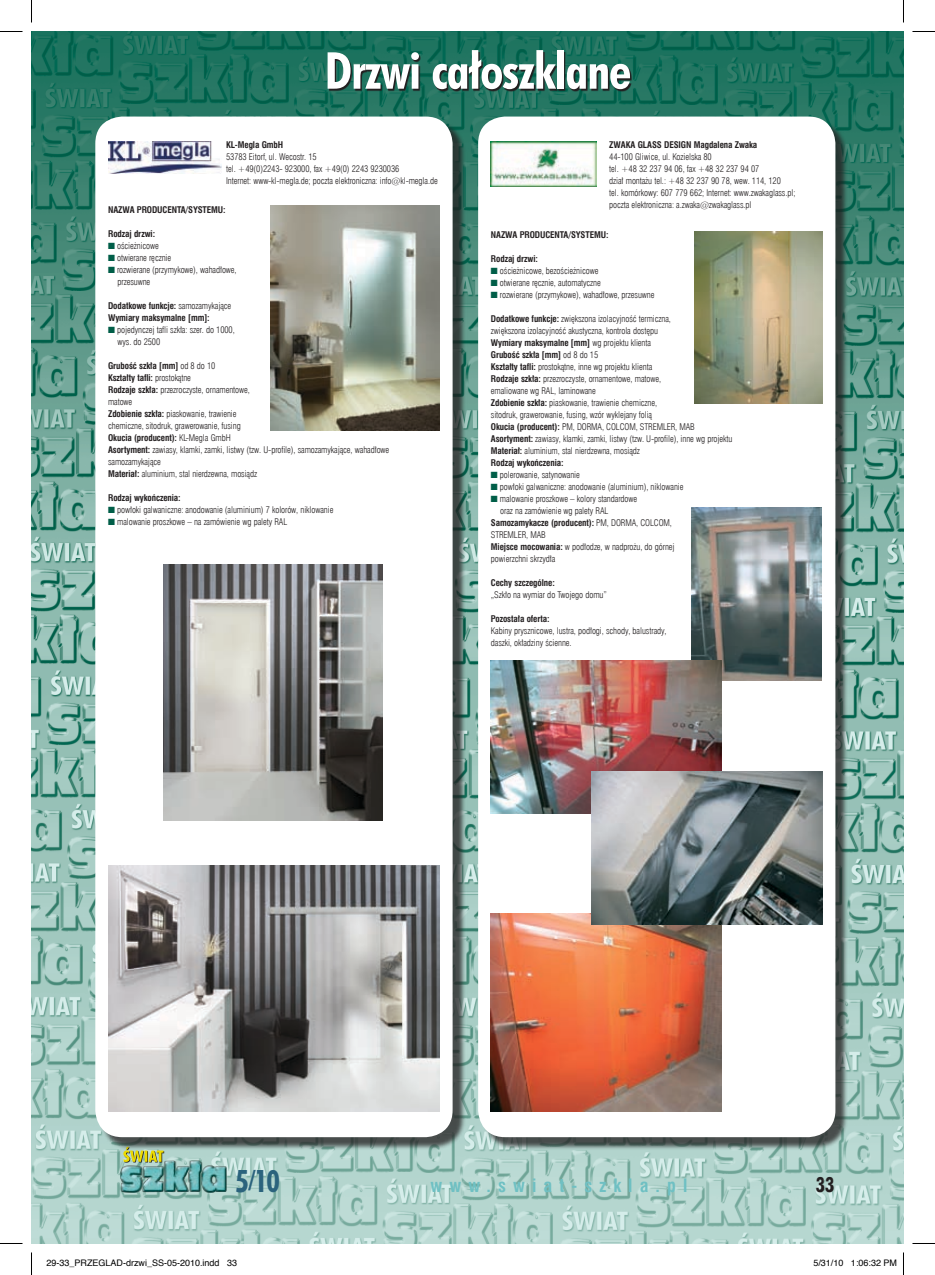
<style>
.page{position:relative;width:935px;height:1275px;background:#fff}
.page>*{position:absolute;margin:0;border:0;box-sizing:border-box;transform-origin:0 0}
.t1{font:51px "Futura Bd Cn EU Normal";letter-spacing:-.02em;color:#fff}
.t2{font:30.6px "Futura Bd Cn EU Normal";color:#2b637d}
.t3{font:21px "Futura Bd Cn EU Normal";color:#231f20}
.t4{font:700 18px "Swis 721 Cn EU";letter-spacing:.395em;color:#6fc0c3}
.t5{font:9px/12px "Swis 721 Lt Cn EU";letter-spacing:-.01em;color:#231f20}
.t6{font:700 9px/12px "Swis 721 Cn EU";letter-spacing:-.01em;color:#231f20}
.t7{font:9px "Helvetica";color:#000}
.s1{color:#005e48}
.s2{font-family:"Swis 721 Lt Cn EU";font-weight:400}
.s3{font-family:"Swis 721 Cn EU";font-weight:700}
.s4{font-size:25.2px}
</style>
<div class="page">
<img style="left:32px;top:32px;width:871px;height:1211px">
<img style="left:120px;top:1160px;width:107px;height:33px">
<svg style="left:123px;top:1156px;width:41px;height:6px"></svg>
<svg style="left:32px;top:52px;width:297px;height:129px;fill:#237562"></svg>
<svg style="left:329px;top:52px;width:574px;height:129px;fill:#237461"></svg>
<div style="left:99px;top:120px;width:373px;height:1036px;background:#231f20;opacity:.75"></div>
<div style="left:95px;top:117px;width:357px;height:1020px;background:#fff;border-radius:27px"></div>
<img style="left:108px;top:141px;width:114px;height:33px">
<img style="left:164px;top:565px;width:218px;height:255px">
<img style="left:271px;top:206px;width:169px;height:224px">
<img style="left:108px;top:866px;width:332px;height:245px">
<div style="left:482px;top:120px;width:372px;height:1036px;background:#231f20;opacity:.75"></div>
<div style="left:478px;top:117px;width:357px;height:1020px;background:#fff;border-radius:27px"></div>
<img style="left:694px;top:231px;width:128px;height:172px">
<img style="left:490px;top:141px;width:107px;height:45px">
<img style="left:692px;top:507px;width:129px;height:173px">
<img style="left:491px;top:660px;width:230px;height:153px">
<img style="left:491px;top:914px;width:230px;height:198px">
<img style="left:592px;top:771px;width:230px;height:154px">
<svg style="left:0;top:31px;width:22px;height:1px"></svg>
<svg style="left:912px;top:31px;width:23px;height:1px"></svg>
<svg style="left:0;top:1243px;width:22px;height:1px"></svg>
<svg style="left:912px;top:1243px;width:23px;height:1px"></svg>
<svg style="left:31px;top:0;width:1px;height:22px"></svg>
<svg style="left:31px;top:1252px;width:1px;height:23px"></svg>
<svg style="left:903px;top:0;width:1px;height:22px"></svg>
<svg style="left:903px;top:1252px;width:1px;height:23px"></svg>
<h1 class="t1" style="left:325px;top:39px;width:308px">Drzwi całoszklane</h1>
<p class="t6" style="left:226px;top:139px;width:59px">KL-Megla GmbH</p>
<p class="t5" style="left:226px;top:151px;width:213px">53783 Eitorf, ul. Wecostr. 15<br>tel. +49(0)2243- 923000, fax +49(0) 2243 9230036<br>Internet: www-kl-megla.de; poczta elektroniczna: info@kl-megla.de</p>
<p class="t6" style="left:108px;top:204px;width:119px">NAZWA PRODUCENTA/SYSTEMU:</p>
<p class="t6" style="left:108px;top:228px;width:49px">Rodzaj drzwi:</p>
<p class="t5" style="left:108px;top:239px;width:52px"><span class="s1">■</span> ościeżnicowe</p>
<p class="t5" style="left:108px;top:251px;width:65px"><span class="s1">■</span> otwierane ręcznie</p>
<p class="t5" style="left:117px;top:263px;width:121px;text-indent:-9px"><span class="s1">■</span> rozwierane (przymykowe), wahadłowe, przesuwne</p>
<p class="t6" style="left:108px;top:300px;width:125px">Dodatkowe funkcje: <span class="s2">samozamykające<br></span>Wymiary maksymalne [mm]:</p>
<p class="t5" style="left:117px;top:323px;width:119px;text-indent:-9px"><span class="s1">■</span> pojedynczej tafli szkła: szer. do 1000, wys. do 2500</p>
<p class="t6" style="left:108px;top:360px;width:109px">Grubość szkła [mm] <span class="s2">od 8 do 10<br></span>Kształty tafli: <span class="s2">prostokątne</span></p>
<p class="t5" style="left:108px;top:383px;width:143px"><span class="s3">Rodzaje szkła:</span> przezroczyste, ornamentowe, matowe<br><span class="s3">Zdobienie szkła:</span> piaskowanie, trawienie chemiczne, sitodruk, grawerowanie, fusing</p>
<p class="t6" style="left:108px;top:432px;width:124px">Okucia (producent): <span class="s2">KL-Megla GmbH</span></p>
<p class="t5" style="left:108px;top:443px;width:283px"><span class="s3">Asortyment:</span> zawiasy, klamki, zamki, listwy (tzw. U-profile), samozamykające, wahadłowe samozamykające<br><span class="s3">Materiał:</span> aluminium, stal nierdzewna, mosiądz</p>
<p class="t6" style="left:108px;top:492px;width:74px">Rodzaj wykończenia:</p>
<p class="t5" style="left:108px;top:503px;width:227px"><span class="s1">■</span> powłoki galwaniczne: anodowanie (aluminium) 7 kolorów, niklowanie</p>
<p class="t5" style="left:108px;top:515px;width:181px"><span class="s1">■</span> malowanie proszkowe – na zamówienie wg palety RAL</p>
<p class="t6" style="left:609px;top:139px;width:149px">ZWAKA GLASS DESIGN Magdalena Zwaka</p>
<p class="t5" style="left:609px;top:151px;width:188px">44-100 Gliwice, ul. Kozielska 80<br>tel. +48 32 237 94 06, fax +48 32 237 94 07<br>dział montażu tel.: +48 32 237 90 78, wew. 114, 120<br>tel. komórkowy: 607 779 662; Internet: www.zwakaglass.pl; poczta elektroniczna: a.zwaka@zwakaglass.pl</p>
<p class="t6" style="left:491px;top:229px;width:119px">NAZWA PRODUCENTA/SYSTEMU:</p>
<p class="t6" style="left:491px;top:253px;width:49px">Rodzaj drzwi:</p>
<p class="t5" style="left:491px;top:265px;width:109px"><span class="s1">■</span> ościeżnicowe, bezościeżnicowe</p>
<p class="t5" style="left:491px;top:277px;width:111px"><span class="s1">■</span> otwierane ręcznie, automatyczne</p>
<p class="t5" style="left:491px;top:289px;width:165px"><span class="s1">■</span> rozwierane (przymykowe), wahadłowe, przesuwne</p>
<p class="t5" style="left:491px;top:313px;width:182px"><span class="s3">Dodatkowe funkcje:</span> zwiększona izolacyjność termiczna, zwiększona izolacyjność akustyczna, kontrola dostępu</p>
<p class="t6" style="left:491px;top:337px;width:162px">Wymiary maksymalne [mm] <span class="s2">wg projektu klienta<br></span>Grubość szkła [mm] <span class="s2">od 8 do 15</span></p>
<p class="t5" style="left:491px;top:361px;width:243px"><span class="s3">Kształty tafli:</span> prostokątne, inne wg projektu klienta<br><span class="s3">Rodzaje szkła:</span> przezroczyste, ornamentowe, matowe,<br>emaliowane wg RAL, laminowane<br><span class="s3">Zdobienie szkła:</span> piaskowanie, trawienie chemiczne,<br>sitodruk, grawerowanie, fusing, wzór wyklejany folią<br><span class="s3">Okucia (producent):</span> PM, DORMA, COLCOM, STREMLER, MAB <span class="s3">Asortyment:</span> zawiasy, klamki, zamki, listwy (tzw. U-profile), inne wg projektu <span class="s3">Materiał:</span> aluminium, stal nierdzewna, mosiądz</p>
<p class="t6" style="left:491px;top:457px;width:74px">Rodzaj wykończenia:</p>
<p class="t5" style="left:491px;top:469px;width:91px"><span class="s1">■</span> polerowanie, satynowanie</p>
<p class="t5" style="left:491px;top:481px;width:194px"><span class="s1">■</span> powłoki galwaniczne: anodowanie (aluminium), niklowanie</p>
<p class="t5" style="left:500px;top:493px;width:138px;text-indent:-9px"><span class="s1">■</span> malowanie proszkowe – kolory standardowe oraz na zamówienie wg palety RAL</p>
<p class="t6" style="left:491px;top:517px;width:183px">Samozamykacze (producent): <span class="s2">PM, DORMA, COLCOM,</span></p>
<p class="t5" style="left:491px;top:529px;width:185px">STREMLER, MAB<br><span class="s3">Miejsce mocowania:</span> w podłodze, w nadprożu, do górnej powierzchni skrzydła</p>
<p class="t6" style="left:491px;top:577px;width:65px">Cechy szczególne:</p>
<p class="t5" style="left:491px;top:589px;width:117px">„Szkło na wymiar do Twojego domu”</p>
<p class="t6" style="left:491px;top:613px;width:60px">Pozostała oferta:</p>
<p class="t5" style="left:491px;top:625px;width:177px">Kabiny prysznicowe, lustra, podłogi, schody, balustrady, daszki, okładziny ścienne.</p>
<h2 class="t2" style="left:235px;top:1162px;width:46px">5<span class="s4">/</span>10</h2>
<h3 class="t4" style="left:430px;top:1174px;width:258px">www.swiat-szkla.pl</h3>
<h3 class="t3" style="left:816px;top:1171px;width:20px">33</h3>
<p class="t7" style="left:46px;top:1256px;width:192px">29-33_PRZEGLAD-drzwi_SS-05-2010.indd 33</p>
<p class="t7" style="left:813px;top:1256px;width:85px">5/31/10 1:06:32 PM</p>
</div>
